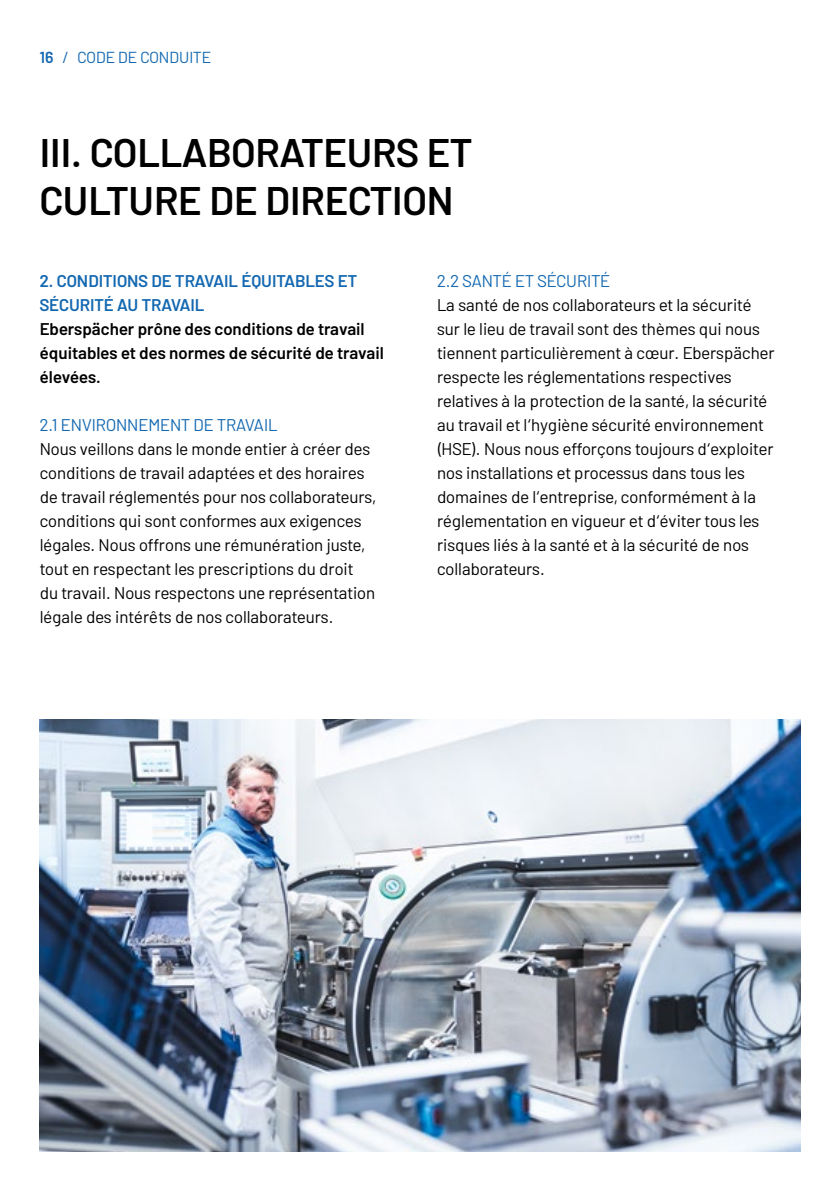
<style>
.page{position:relative;width:840px;height:1191px;background:#fff}
.page>*{position:absolute;margin:0;border:0;box-sizing:border-box;transform-origin:0 0}
.t1{font:600 40px/48px "Barlow";color:#000}
.t2{font:17px/24px "Barlow";color:#000}
.t3{font:600 17px/24px "Barlow";color:#000}
.t4{font:600 17px/24px "Barlow";color:#1368b1}
.t5{font:17px "Barlow";color:#1368b1}
.t6{font:16px "Barlow";color:#1368b1}
.s1{font-weight:600}
</style>
<div class="page">
<img style="left:40px;top:719px;width:759px;height:432px">
<p class="t6" style="left:40px;top:46px;width:173px"><span class="s1">16</span> / CODE DE CONDUITE</p>
<h1 class="t1" style="left:40px;top:125px;width:434px">III. COLLABORATEURS ET<br>CULTURE DE DIRECTION</h1>
<p class="t4" style="left:40px;top:268px;width:318px">2. CONDITIONS DE TRAVAIL ÉQUITABLES ET<br>SÉCURITÉ AU TRAVAIL</p>
<p class="t3" style="left:40px;top:316px;width:345px">Eberspächer prône des conditions de travail équitables et des normes de sécurité de travail élevées.</p>
<p class="t5" style="left:40px;top:413px;width:239px">2.1 ENVIRONNEMENT DE TRAVAIL</p>
<p class="t2" style="left:40px;top:436px;width:337px">Nous veillons dans le monde entier à créer des conditions de travail adaptées et des horaires de travail réglementés pour nos collaborateurs, conditions qui sont conformes aux exigences légales. Nous offrons une rémunération juste, tout en respectant les prescriptions du droit du travail. Nous respectons une représentation légale des intérêts de nos collaborateurs.</p>
<p class="t5" style="left:437px;top:269px;width:174px">2.2 SANTÉ ET SÉCURITÉ</p>
<p class="t2" style="left:437px;top:292px;width:339px">La santé de nos collaborateurs et la sécurité sur le lieu de travail sont des thèmes qui nous tiennent particulièrement à cœur. Eberspächer respecte les réglementations respectives relatives à la protection de la santé, la sécurité au travail et l‘hygiène sécurité environnement (HSE). Nous nous efforçons toujours d‘exploiter nos installations et processus dans tous les domaines de l‘entreprise, conformément à la réglementation en vigueur et d‘éviter tous les risques liés à la santé et à la sécurité de nos collaborateurs.</p>
</div>
